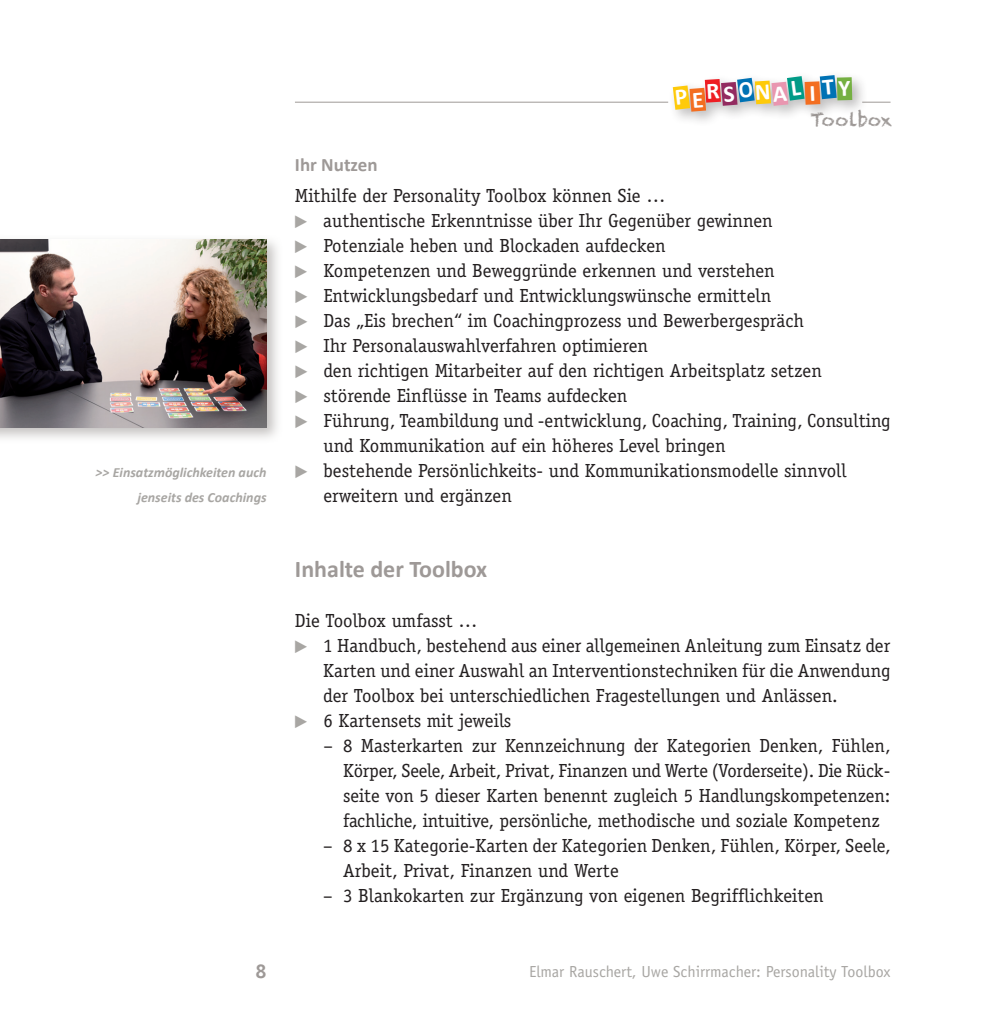
<style>
.page{position:relative;width:1004px;height:1032px;background:#fff}
.page>*{position:absolute;margin:0;border:0;box-sizing:border-box;transform-origin:0 0}
.t1{font:700 24px "Calibri";color:#9e9997}
.t2{font:700 20px "Officina Sans";color:#9e9997}
.t3{font:19px/25px "Officina Serif";color:#231f20}
.t4{font:700 19px "Calibri";color:#9e9997}
.t5{font:18px "Chalkduster";color:#9e9997}
.t6{font:16px "Officina Sans";color:#a8a6a3}
.t7{font:italic 700 14px/25px "Calibri";color:#a8a6a3;text-align:right}
</style>
<div class="page">
<hr style="left:295px;top:102px;width:373px;height:1px;background:#9e9997">
<svg style="left:867px;top:102px;width:23px;height:1px"></svg>
<div style="left:667px;top:70px;width:200px;height:57px;background:#231f20;opacity:.3"></div>
<div style="left:836px;top:77px;width:16px;height:23px;background:#75b042"></div>
<div style="left:0;top:234px;width:283px;height:209px;background:#9e9997;opacity:.6"></div>
<img style="left:0;top:239px;width:266px;height:188px">
<svg style="left:672px;top:75px;width:178px;height:37px"></svg>
<p class="t7" style="left:96px;top:459px;width:172px">&gt;&gt; Einsatzmöglichkeiten auch jenseits des Coachings</p>
<p class="t5" style="left:810px;top:109px;width:83px">Toolbox</p>
<p class="t4" style="left:295px;top:153px;width:84px">Ihr Nutzen</p>
<p class="t3" style="left:323px;top:183px;width:569px;text-indent:-28px">Mithilfe der Personality Toolbox können Sie …<br>authentische Erkenntnisse über Ihr Gegenüber gewinnen<br>Potenziale heben und Blockaden aufdecken<br>Kompetenzen und Beweggründe erkennen und verstehen Entwicklungsbedarf und Entwicklungswünsche ermitteln<br>Das „Eis brechen“ im Coachingprozess und Bewerbergespräch<br>Ihr Personalauswahlverfahren optimieren<br>den richtigen Mitarbeiter auf den richtigen Arbeitsplatz setzen störende Einflüsse in Teams aufdecken<br>Führung, Teambildung und -entwicklung, Coaching, Training, Consulting und Kommunikation auf ein höheres Level bringen<br>bestehende Persönlichkeits- und Kommunikationsmodelle sinnvoll erweitern und ergänzen</p>
<p class="t1" style="left:295px;top:554px;width:194px">Inhalte der Toolbox</p>
<p class="t3" style="left:323px;top:608px;width:568px;text-indent:-28px">Die Toolbox umfasst …<br>1 Handbuch, bestehend aus einer allgemeinen Anleitung zum Einsatz der Karten und einer Auswahl an Interventionstechniken für die Anwendung der Toolbox bei unterschiedlichen Fragestellungen und Anlässen.<br>6 Kartensets mit jeweils</p>
<p class="t3" style="left:343px;top:733px;width:549px;text-align:justify;text-indent:-20px">– 8 Masterkarten zur Kennzeichnung der Kategorien Denken, Fühlen, Körper, Seele, Arbeit, Privat, Finanzen und Werte (Vorderseite). Die Rück&shy;seite von 5 dieser Karten benennt zugleich 5 Handlungskompetenzen: fachliche, intuitive, persönliche, methodische und soziale Kompetenz</p>
<p class="t3" style="left:343px;top:833px;width:549px;text-indent:-20px">– 8 x 15 Kategorie-Karten der Kategorien Denken, Fühlen, Körper, Seele,<br>Arbeit, Privat, Finanzen und Werte</p>
<p class="t3" style="left:323px;top:883px;width:502px">– 3 Blankokarten zur Ergänzung von eigenen Begrifflichkeiten</p>
<p class="t2" style="left:255px;top:959px;width:13px">8</p>
<p class="t6" style="left:529px;top:962px;width:363px">Elmar Rauschert, Uwe Schirrmacher: Personality Toolbox</p>
</div>
